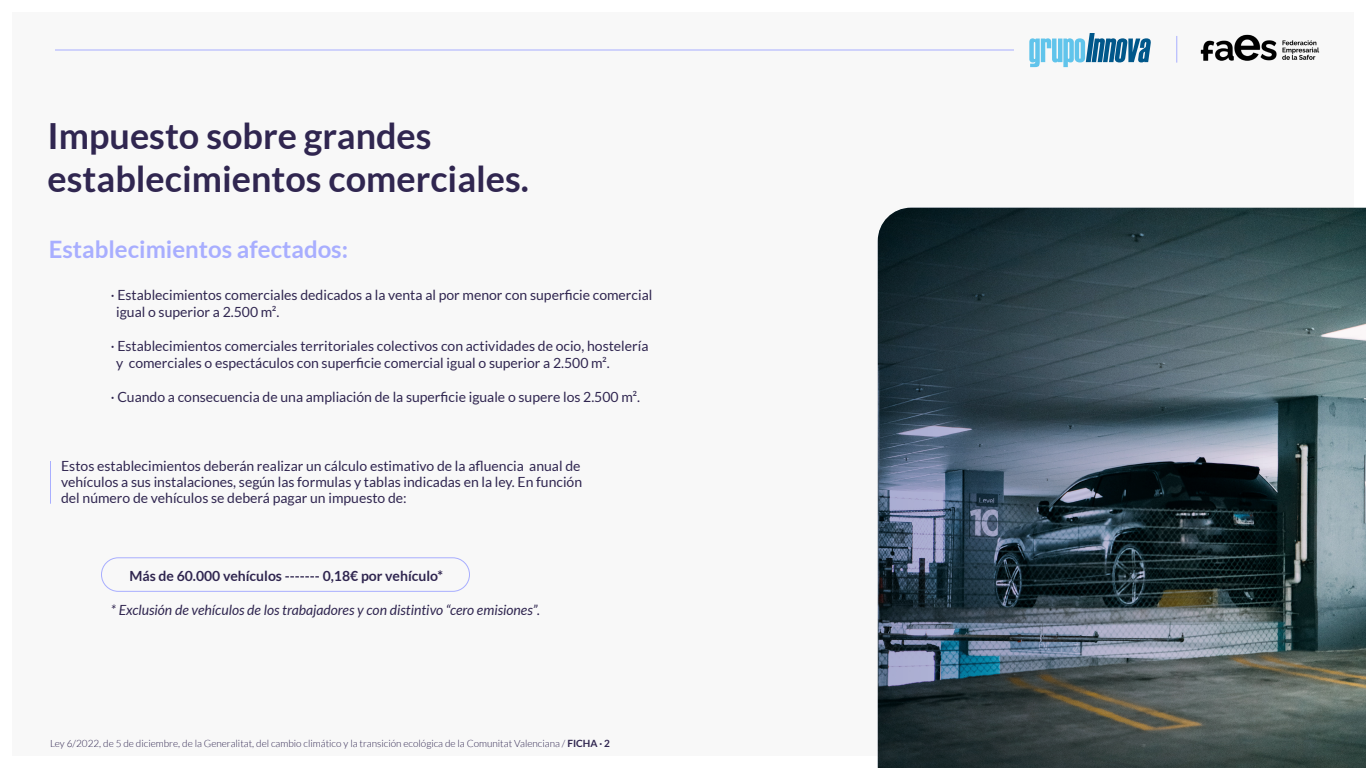
<style>
.page{position:relative;width:1366px;height:768px;background:#fff}
.page>*{position:absolute;margin:0;border:0;box-sizing:border-box;transform-origin:0 0}
.t1{font:700 36px/43.2px "Lato";color:#302650}
.t2{font:700 24px "Lato";color:#a8aeff}
.t3{font:14px/17px "Lato";color:#302650}
.t4{font:italic 14px "Lato";color:#302650}
.t5{font:700 14px "Lato";color:#302650}
.t6{font:300 10px "Lato";color:#302650}
.s1{font-weight:700}
</style>
<div class="page">
<div style="left:12px;top:12px;width:1342px;height:744px;background:#f8f8f8"></div>
<hr style="left:55px;top:50px;width:959px;height:1px;background:#a8aeff">
<svg style="left:1029px;top:33px;width:122px;height:34px"></svg>
<svg style="left:1177px;top:36px;width:1px;height:27px"></svg>
<img style="left:1200px;top:34px;width:120px;height:27px">
<img style="left:1328px;top:208px;width:38px;height:560px">
<hr style="left:50px;top:461px;width:1px;height:43px;background:#a8aeff">
<div style="left:101px;top:557px;width:369px;height:35px;border:1px solid #a8aeff;border-radius:17px"></div>
<svg style="left:878px;top:208px;width:450px;height:560px"></svg>
<p class="t1" style="left:48px;top:113px;width:483px">Impuesto sobre grandes establecimientos comerciales.</p>
<p class="t2" style="left:49px;top:235px;width:301px">Establecimientos afectados:</p>
<p class="t3" style="left:116px;top:286px;width:538px;text-indent:-5px">· Establecimientos comerciales dedicados a la venta al por menor con superficie comercial igual o superior a 2.500 m².</p>
<p class="t3" style="left:111px;top:337px;width:539px">· Establecimientos comerciales territoriales colectivos con actividades de ocio, hostelería</p>
<p class="t3" style="left:116px;top:354px;width:495px">y comerciales o espectáculos con superficie comercial igual o superior a 2.500 m².</p>
<p class="t3" style="left:111px;top:388px;width:531px">· Cuando a consecuencia de una ampliación de la superficie iguale o supere los 2.500 m².</p>
<p class="t3" style="left:61px;top:458px;width:523px;line-height:16px">Estos establecimientos deberán realizar un cálculo estimativo de la afluencia anual de vehículos a sus instalaciones, según las formulas y tablas indicadas en la ley. En función</p>
<p class="t3" style="left:61px;top:490px;width:347px">del número de vehículos se deberá pagar un impuesto de:</p>
<p class="t5" style="left:129px;top:567px;width:315px">Más de 60.000 vehículos ------- 0,18€ por vehículo*</p>
<p class="t4" style="left:111px;top:602px;width:431px">* Exclusión de vehículos de los trabajadores y con distintivo “cero emisiones”.</p>
<p class="t6" style="left:50px;top:738px;width:562px">Ley 6/2022, de 5 de diciembre, de la Generalitat, del cambio climático y la transición ecológica de la Comunitat Valenciana / <span class="s1">FICHA · 2</span></p>
</div>
